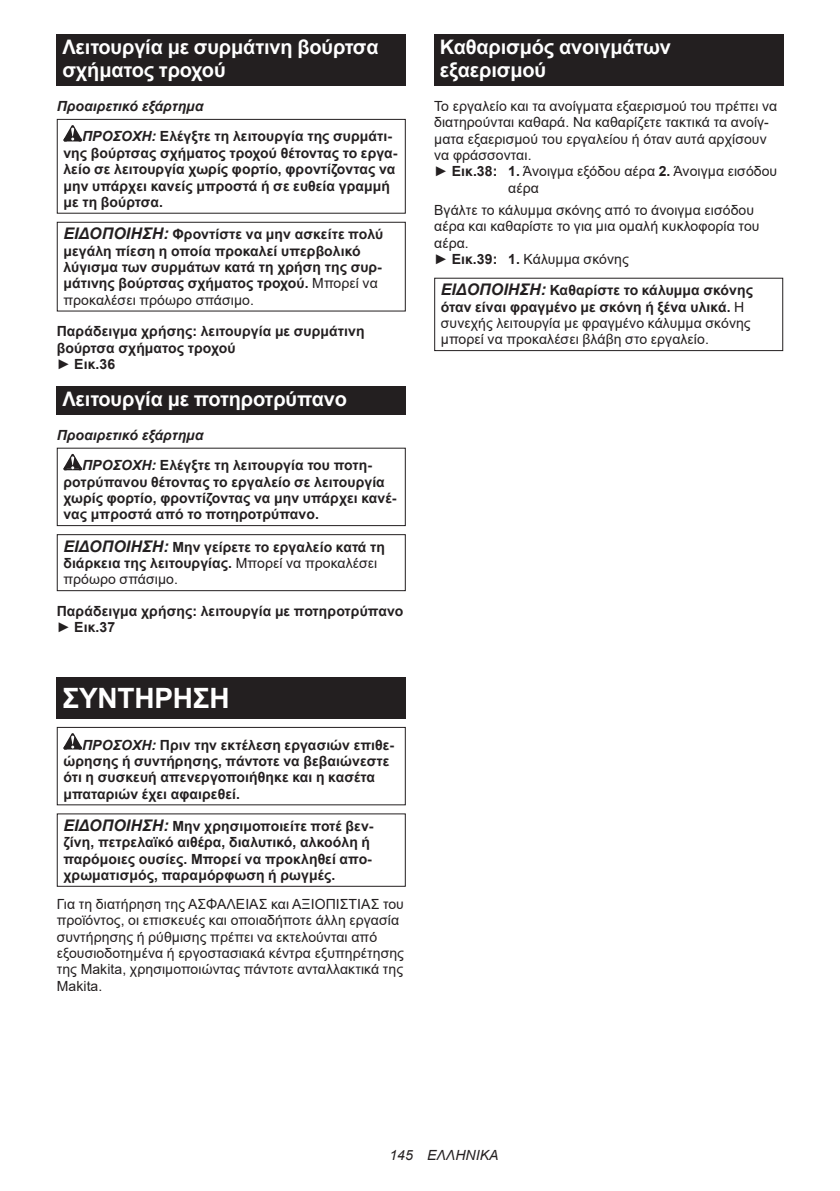
<style>
.page{position:relative;width:840px;height:1191px;background:#fff}
.page>*{position:absolute;margin:0;border:0;box-sizing:border-box;transform-origin:0 0}
.t1{font:700 28px "Arial";letter-spacing:-.01em;color:#fff}
.t2{font:700 20px/23.4px "Arial";letter-spacing:-.01em;color:#fff}
.t3{font:700 14px/16.4px "Arial";letter-spacing:.005em;color:#231f20}
.t4{font:14px/16.4px "Arial";letter-spacing:.005em;color:#231f20}
.t5{font:italic 700 14px/30.6px "Arial";letter-spacing:.005em;color:#231f20}
.t6{font:italic 14px "Arial";letter-spacing:.005em;color:#231f20}
.s1{font-style:italic}
.s2{font-style:italic;font-size:16px}
.s3{font-weight:400}
.s4{font-style:normal}
.s5{font-weight:700}
.s6{font-weight:700;font-style:italic;font-size:16px}
</style>
<div class="page">
<div style="left:57px;top:34px;width:348px;height:52px;background:#231f20"></div>
<svg style="left:63px;top:125px;width:19px;height:16px"></svg>
<div style="left:57px;top:119px;width:348px;height:95px;border:1px solid #231f20"></div>
<div style="left:57px;top:222px;width:348px;height:89px;border:1px solid #231f20"></div>
<div style="left:57px;top:386px;width:348px;height:29px;background:#231f20"></div>
<svg style="left:63px;top:454px;width:19px;height:16px"></svg>
<div style="left:57px;top:448px;width:348px;height:78px;border:1px solid #231f20"></div>
<div style="left:57px;top:534px;width:348px;height:57px;border:1px solid #231f20"></div>
<div style="left:57px;top:678px;width:348px;height:41px;background:#231f20"></div>
<svg style="left:63px;top:733px;width:19px;height:16px"></svg>
<div style="left:57px;top:727px;width:348px;height:78px;border:1px solid #231f20"></div>
<div style="left:434px;top:34px;width:348px;height:52px;background:#231f20"></div>
<div style="left:434px;top:278px;width:348px;height:73px;border:1px solid #231f20"></div>
<h2 class="t2" style="left:62px;top:36px;width:318px">Λειτουργία με συρμάτινη βούρτσα σχήματος τροχού</h2>
<p class="t3" style="left:82px;top:91px;width:311px;line-height:30.6px;text-indent:-25px"><span class="s1">Προαιρετικό εξάρτημα<br>ΠΡΟΣΟΧΗ:</span> Ελέγξτε τη λειτουργία της συρμάτι-</p>
<p class="t3" style="left:63px;top:145px;width:335px">νης βούρτσας σχήματος τροχού θέτοντας το εργα&shy;λείο σε λειτουργία χωρίς φορτίο, φροντίζοντας να μην υπάρχει κανείς μπροστά ή σε ευθεία γραμμή με τη βούρτσα.</p>
<p class="t3" style="left:63px;top:226px;width:321px"><span class="s2">ΕΙΔΟΠΟΙΗΣΗ:</span> Φροντίστε να μην ασκείτε πολύ μεγάλη πίεση η οποία προκαλεί υπερβολικό λύγισμα των συρμάτων κατά τη χρήση της συρ&shy;μάτινης βούρτσας σχήματος τροχού. <span class="s3">Μπορεί να προκαλέσει πρόωρο σπάσιμο.</span></p>
<p class="t3" style="left:57px;top:323px;width:309px">Παράδειγμα χρήσης: λειτουργία με συρμάτινη βούρτσα σχήματος τροχού<br><span class="s3">►</span> Εικ.36</p>
<h2 class="t2" style="left:62px;top:388px;width:286px">Λειτουργία με ποτηροτρύπανο</h2>
<p class="t5" style="left:82px;top:420px;width:291px;text-indent:-25px">Προαιρετικό εξάρτημα<br>ΠΡΟΣΟΧΗ: <span class="s4">Ελέγξτε τη λειτουργία του ποτη-</span></p>
<p class="t3" style="left:63px;top:474px;width:334px">ροτρύπανου θέτοντας το εργαλείο σε λειτουργία χωρίς φορτίο, φροντίζοντας να μην υπάρχει κανέ&shy;νας μπροστά από το ποτηροτρύπανο.</p>
<p class="t3" style="left:63px;top:539px;width:323px"><span class="s2">ΕΙΔΟΠΟΙΗΣΗ:</span> Μην γείρετε το εργαλείο κατά τη διάρκεια της λειτουργίας. <span class="s3">Μπορεί να προκαλέσει πρόωρο σπάσιμο.</span></p>
<p class="t3" style="left:57px;top:603px;width:348px">Παράδειγμα χρήσης: λειτουργία με ποτηροτρύπανο <span class="s3">►</span> Εικ.37</p>
<h1 class="t1" style="left:62px;top:678px;width:169px">ΣΥΝΤΗΡΗΣΗ</h1>
<p class="t3" style="left:63px;top:736px;width:332px;text-indent:19px"><span class="s1">ΠΡΟΣΟΧΗ:</span> Πριν την εκτέλεση εργασιών επιθε&shy;ώρησης ή συντήρησης, πάντοτε να βεβαιώνεστε ότι η συσκευή απενεργοποιήθηκε και η κασέτα μπαταριών έχει αφαιρεθεί.</p>
<p class="t3" style="left:63px;top:818px;width:311px"><span class="s2">ΕΙΔΟΠΟΙΗΣΗ:</span> Μην χρησιμοποιείτε ποτέ βεν&shy;ζίνη, πετρελαϊκό αιθέρα, διαλυτικό, αλκοόλη ή παρόμοιες ουσίες. Μπορεί να προκληθεί απο&shy;χρωματισμός, παραμόρφωση ή ρωγμές.</p>
<p class="t4" style="left:57px;top:895px;width:348px">Για τη διατήρηση της ΑΣΦΑΛΕΙΑΣ και ΑΞΙΟΠΙΣΤΙΑΣ του προϊόντος, οι επισκευές και οποιαδήποτε άλλη εργασία συντήρησης ή ρύθμισης πρέπει να εκτελούνται από εξουσιοδοτημένα ή εργοστασιακά κέντρα εξυπηρέτησης της Makita, χρησιμοποιώντας πάντοτε ανταλλακτικά της Makita.</p>
<h2 class="t2" style="left:439px;top:36px;width:232px">Καθαρισμός ανοιγμάτων εξαερισμού</h2>
<p class="t4" style="left:434px;top:98px;width:344px">Το εργαλείο και τα ανοίγματα εξαερισμού του πρέπει να</p>
<p class="t4" style="left:434px;top:114px;width:336px">διατηρούνται καθαρά. Να καθαρίζετε τακτικά τα ανοίγ-</p>
<p class="t4" style="left:434px;top:130px;width:334px">ματα εξαερισμού του εργαλείου ή όταν αυτά αρχίσουν</p>
<p class="t4" style="left:434px;top:147px;width:99px">να φράσσονται.</p>
<p class="t4" style="left:434px;top:163px;width:344px">► <span class="s5">Εικ.38: 1.</span> Άνοιγμα εξόδου αέρα <span class="s5">2.</span> Άνοιγμα εισόδου</p>
<p class="t4" style="left:508px;top:179px;width:32px">αέρα</p>
<p class="t4" style="left:434px;top:202px;width:327px">Βγάλτε το κάλυμμα σκόνης από το άνοιγμα εισόδου αέρα και καθαρίστε το για μια ομαλή κυκλοφορία του αέρα.<br>► <span class="s5">Εικ.39: 1.</span> Κάλυμμα σκόνης</p>
<p class="t4" style="left:440px;top:282px;width:313px"><span class="s6">ΕΙΔΟΠΟΙΗΣΗ:</span> <span class="s5">Καθαρίστε το κάλυμμα σκόνης όταν είναι φραγμένο με σκόνη ή ξένα υλικά.</span> Η συνεχής λειτουργία με φραγμένο κάλυμμα σκόνης μπορεί να προκαλέσει βλάβη στο εργαλείο.</p>
<p class="t6" style="left:389px;top:1146px;width:111px">145 ΕΛΛΗΝΙΚΑ</p>
</div>
